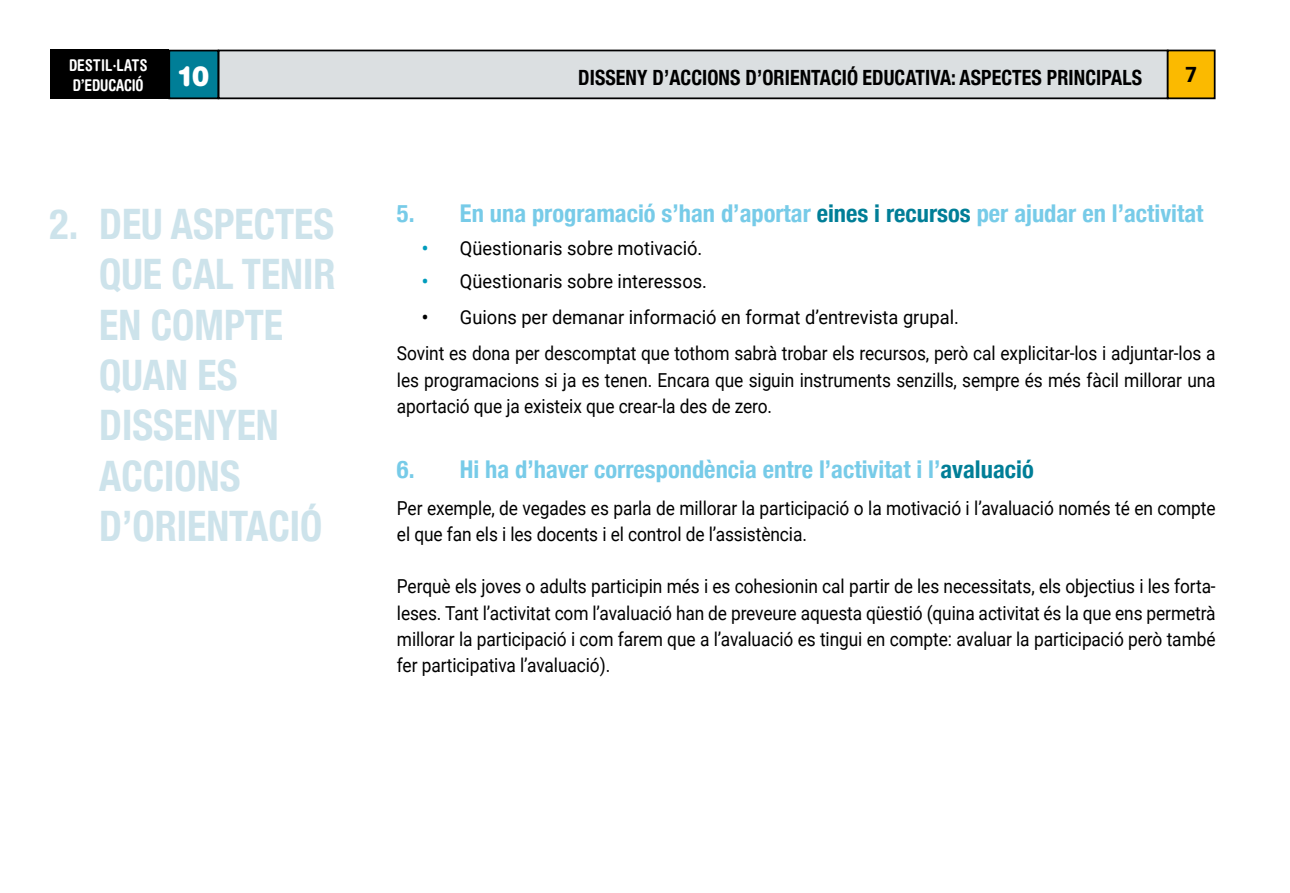
<style>
.page{position:relative;width:1290px;height:893px;background:#fff}
.page>*{position:absolute;margin:0;border:0;box-sizing:border-box;transform-origin:0 0}
.t1{font:700 condensed 42px/50.4px "Helvetica Neue";color:#cde3eb;scale:.95 1}
.t2{font:700 condensed 24.5px "Helvetica Neue";color:#77cbe8}
.t3{font:700 condensed 21px "Helvetica Neue";letter-spacing:.005em;color:#000;scale:.95 1}
.t4{font:900 21px "Roboto";color:#000;scale:.95 1}
.t5{font:19.25px/26.2px "Roboto";letter-spacing:-.005em;color:#000;scale:.9 1}
.t6{font:19.25px/36.2px "Roboto";letter-spacing:-.005em;color:#000;scale:.95 1}
.t7{font:700 condensed 16.28px/19.4px "Helvetica Rounded";letter-spacing:-.005em;color:#fff;scale:.95 1}
.s1{color:#007e97}
.s2{font-weight:700;color:#009cbc}
.s3{font-weight:700}
</style>
<div class="page">
<div style="left:219px;top:50px;width:948px;height:48px;background:#dbdfe1"></div>
<div style="left:218px;top:50px;width:950px;height:49px;border:2px solid #000"></div>
<div style="left:1167px;top:50px;width:47px;height:48px;background:#fbba00"></div>
<div style="left:1167px;top:50px;width:48px;height:49px;border:2px solid #000"></div>
<div style="left:50px;top:50px;width:119px;height:49px;background:#000"></div>
<div style="left:169px;top:51px;width:49px;height:47px;background:#007e97"></div>
<div style="left:168px;top:50px;width:51px;height:49px;border:2px solid #000"></div>
<p class="t7" style="left:69px;top:55px;width:149px">DESTIL·LATS<br>D’EDUCACIÓ <sup>10</sup></p>
<p class="t3" style="left:578px;top:60px;width:595px">DISSENY D’ACCIONS D’ORIENTACIÓ EDUCATIVA: ASPECTES PRINCIPALS</p>
<p class="t4" style="left:1185px;top:60px;width:14px">7</p>
<h1 class="t1" style="left:99px;top:196px;width:250px;text-indent:-50px">2. DEU ASPECTES<br>QUE CAL TENIR<br>EN COMPTE<br>QUAN ES<br>DISSENYEN<br>ACCIONS<br>D’ORIENTACIÓ</h1>
<p class="t2" style="left:397px;top:193px;width:808px">5. En una programació s’han d’aportar <span class="s1">eines i recursos</span> per ajudar en l’activitat</p>
<p class="t6" style="left:422px;top:229px;width:297px"><span class="s2">•</span> Qüestionaris sobre motivació.</p>
<p class="t6" style="left:422px;top:262px;width:302px"><span class="s2">•</span> Qüestionaris sobre interessos.</p>
<p class="t6" style="left:397px;top:299px;width:863px;text-indent:25px"><span class="s3">•</span> Guions per demanar informació en format d’entrevista grupal.<br>Sovint es dona per descomptat que tothom sabrà trobar els recursos, però cal explicitar-los i adjuntar-los a</p>
<p class="t5" style="left:397px;top:366px;width:911px">les programacions si ja es tenen. Encara que siguin instruments senzills, sempre és més fàcil millorar una aportació que ja existeix que crear-la des de zero.</p>
<p class="t2" style="left:397px;top:449px;width:638px">6. Hi ha d’haver correspondència entre l’activitat i l’<span class="s1">avaluació</span></p>
<p class="t5" style="left:397px;top:494px;width:911px">Per exemple, de vegades es parla de millorar la participació o la motivació i l’avaluació només té en compte el que fan els i les docents i el control de l’assistència.</p>
<p class="t5" style="left:397px;top:573px;width:911px;text-align:justify">Perquè els joves o adults participin més i es cohesionin cal partir de les necessitats, els objectius i les forta&shy;leses. Tant l’activitat com l’avaluació han de preveure aquesta qüestió (quina activitat és la que ens permetrà millorar la participació i com farem que a l’avaluació es tingui en compte: avaluar la participació però també fer participativa l’avaluació).</p>
</div>
